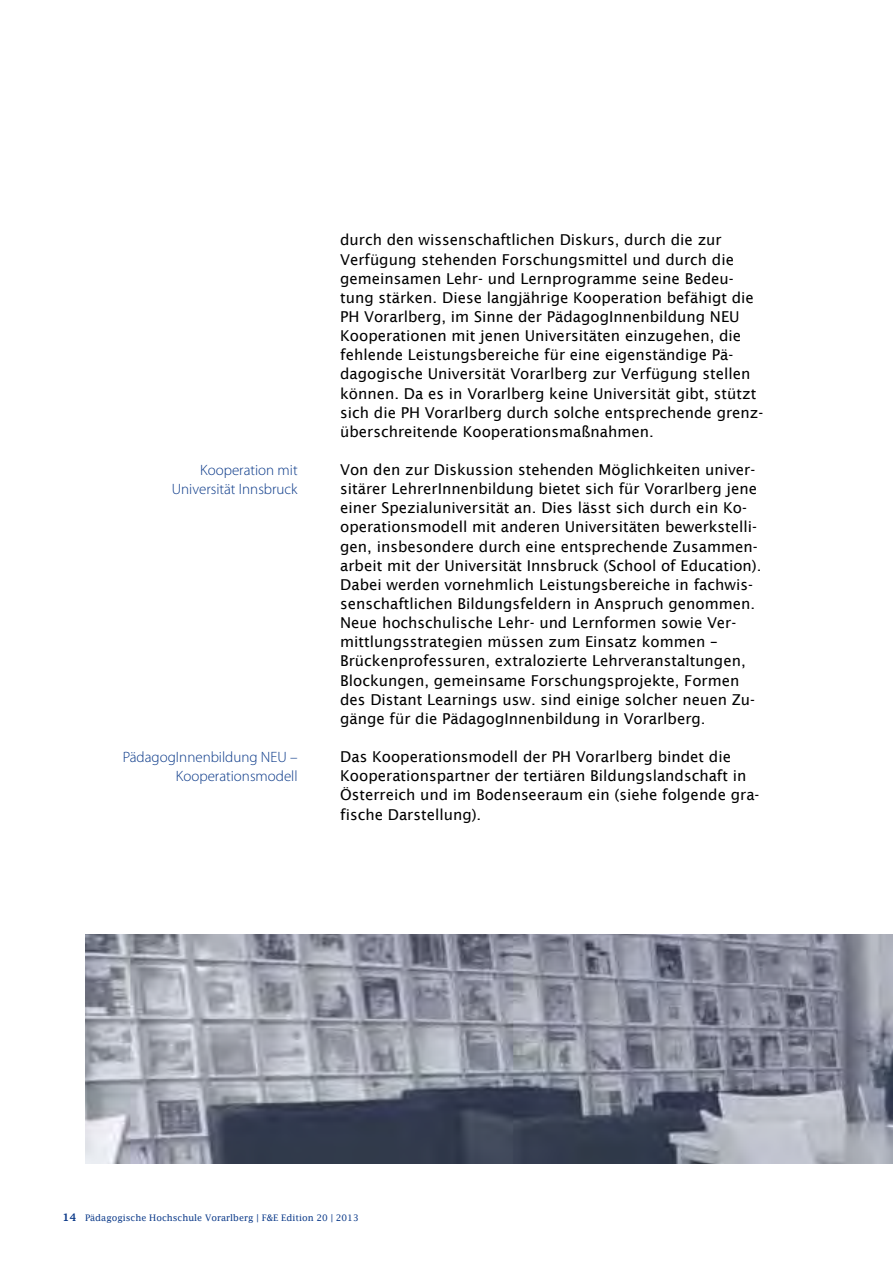
<style>
.page{position:relative;width:893px;height:1263px;background:#fff}
.page>*{position:absolute;margin:0;border:0;box-sizing:border-box;transform-origin:0 0}
.t1{font:15px/19.2px "Lucida Sans";color:#000}
.t2{font:300 15px/19.2px "Myriad Pro";color:#093888;text-align:right}
.t3{font:9px "Lucida Fax";color:#093888}
.s1{font-weight:600;font-size:10.5px}
</style>
<div class="page">
<img style="left:85px;top:934px;width:808px;height:230px">
<p class="t2" style="left:172px;top:461px;width:127px">Kooperation mit<br>Universität Innsbruck</p>
<p class="t2" style="left:123px;top:748px;width:176px">PädagogInnenbildung NEU –<br>Kooperationsmodell</p>
<p class="t1" style="left:340px;top:230px;width:425px">durch den wissenschaftlichen Diskurs, durch die zur Verfügung stehenden Forschungsmittel und durch die gemeinsamen Lehr- und Lernprogramme seine Bedeu&shy;tung stärken. Diese langjährige Kooperation befähigt die PH Vorarlberg, im Sinne der PädagogInnenbildung NEU Kooperationen mit jenen Universitäten einzugehen, die fehlende Leistungsbereiche für eine eigenständige Pä&shy;dagogische Universität Vorarlberg zur Verfügung stellen können. Da es in Vorarlberg keine Universität gibt, stützt sich die PH Vorarlberg durch solche entsprechende grenz&shy;überschreitende Kooperationsmaßnahmen.</p>
<p class="t1" style="left:340px;top:460px;width:423px">Von den zur Diskussion stehenden Möglichkeiten univer&shy;sitärer LehrerInnenbildung bietet sich für Vorarlberg jene einer Spezialuniversität an. Dies lässt sich durch ein Ko&shy;operationsmodell mit anderen Universitäten bewerkstelli&shy;gen, insbesondere durch eine entsprechende Zusammen&shy;arbeit mit der Universität Innsbruck (School of Education).<br>Dabei werden vornehmlich Leistungsbereiche in fachwis&shy;senschaftlichen Bildungsfeldern in Anspruch genommen.<br>Neue hochschulische Lehr- und Lernformen sowie Ver&shy;mittlungsstrategien müssen zum Einsatz kommen – Brückenprofessuren, extralozierte Lehrveranstaltungen, Blockungen, gemeinsame Forschungsprojekte, Formen des Distant Learnings usw. sind einige solcher neuen Zu&shy;gänge für die PädagogInnenbildung in Vorarlberg.</p>
<p class="t1" style="left:340px;top:747px;width:421px">Das Kooperationsmodell der PH Vorarlberg bindet die Kooperationspartner der tertiären Bildungslandschaft in Österreich und im Bodenseeraum ein (siehe folgende gra&shy;fische Darstellung).</p>
<p class="t3" style="left:63px;top:1213px;width:298px"><span class="s1">14</span> Pädagogische Hochschule Vorarlberg | F&amp;E Edition 20 | 2013</p>
</div>
